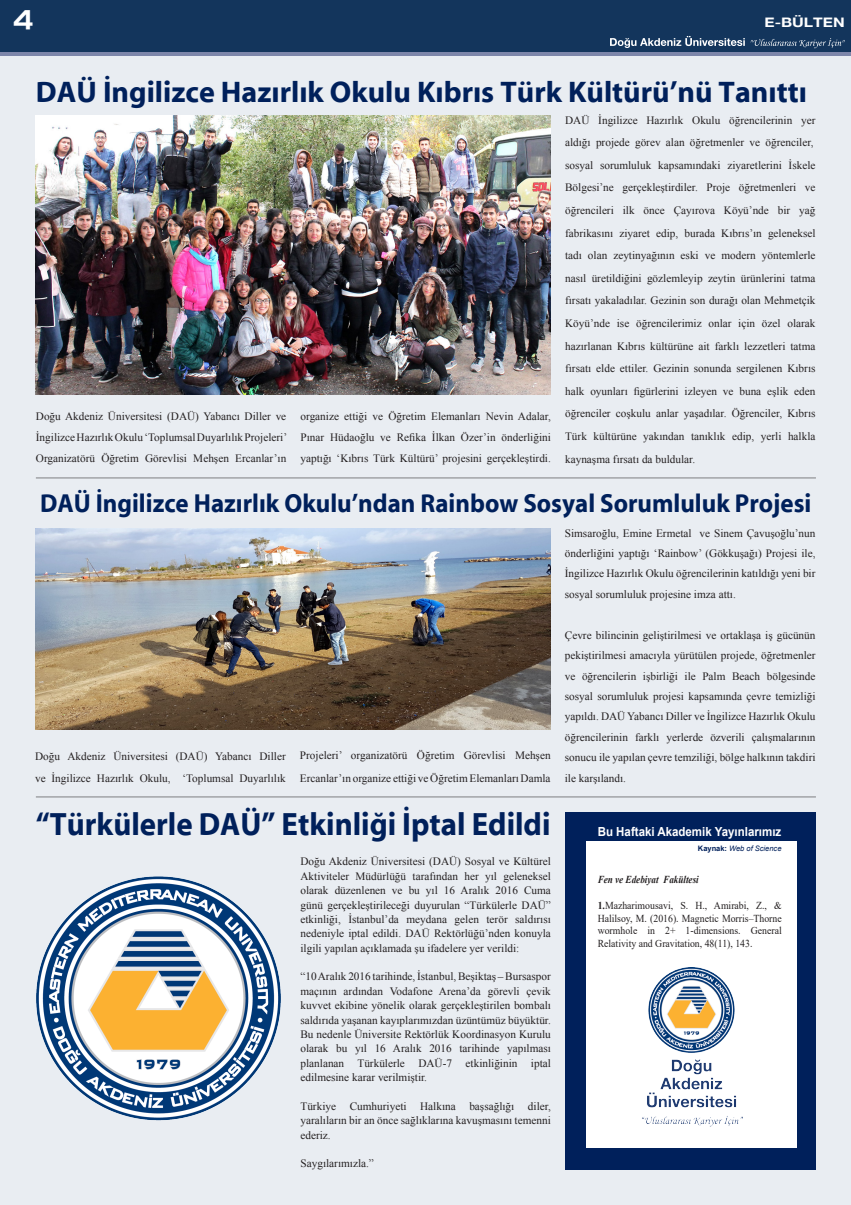
<style>
.page{position:relative;width:851px;height:1205px;background:#fff}
.page>*{position:absolute;margin:0;border:0;box-sizing:border-box;transform-origin:0 0}
.t1{font:700 32.5px "Myriad EMU";color:#00205b;scale:.95 1}
.t2{font:700 30px "Myriad EMU";color:#00205b}
.t3{font:700 26.25px "Myriad EMU";color:#00205b;scale:.95 1}
.t4{font:26.25px "Handel EMU";color:#fff}
.t5{font:700 13.12px "Helvetica Neue EMU";color:#fff;scale:1.2 1}
.t6{font:700 12.5px "Arial";color:#fff;scale:.92 1}
.t7{font:11.25px/22.6px "Times New Roman EMU";color:#231f20;text-align:justify}
.t8{font:10.62px/12.8px "Times New Roman";color:#231f20;text-align:justify;scale:.92 1}
.t9{font:italic 700 10.62px "Times New Roman";color:#231f20;scale:.86 1}
.t10{font:italic 7.5px "Arial";color:#00205b}
.s1{font-weight:700;font-style:normal}
.s2{font-weight:700}
</style>
<div class="page">
<hr style="left:850px;top:0;width:1px;height:52px;background:#13355c">
<div style="left:0;top:55px;width:850px;height:1150px;background:#e9edf2"></div>
<div style="left:0;top:0;width:850px;height:56px;background:#13355c"></div>
<hr style="left:0;top:52px;width:850px;height:4px;background:#7d86aa">
<svg style="left:610px;top:36px;width:134px;height:12px"></svg>
<svg style="left:750px;top:38px;width:94px;height:10px"></svg>
<hr style="left:36px;top:477px;width:779px;height:1px;background:#939598">
<hr style="left:36px;top:796px;width:779px;height:1px;background:#939598">
<img style="left:35px;top:116px;width:516px;height:278px">
<img style="left:35px;top:529px;width:516px;height:200px">
<img style="left:36px;top:876px;width:244px;height:244px">
<div style="left:565px;top:812px;width:250px;height:357px;background:#00205b"></div>
<div style="left:586px;top:841px;width:211px;height:307px;background:#fff"></div>
<img style="left:642px;top:967px;width:100px;height:160px">
<p class="t4" style="left:13px;top:3px;width:22px">4</p>
<p class="t5" style="left:764px;top:14px;width:68px">E-BÜLTEN</p>
<p class="t2" style="left:36px;top:75px;width:772px">DAÜ İngilizce Hazırlık Okulu Kıbrıs Türk Kültürü’nü Tanıttı</p>
<p class="t7" style="left:36px;top:406px;width:253px;line-height:21.1px">Doğu Akdeniz Üniversitesi (DAÜ) Yabancı Diller ve İngilizce Hazırlık Okulu ‘Toplumsal Duyarlılık Projeleri’ Organizatörü Öğretim Görevlisi Mehşen Ercanlar’ın</p>
<p class="t7" style="left:300px;top:406px;width:252px;line-height:21.1px">organize ettiği ve Öğretim Elemanları Nevin Adalar, Pınar Hüdaoğlu ve Refika İlkan Özer’in önderliğini yaptığı ‘Kıbrıs Türk Kültürü’ projesini gerçekleştirdi.</p>
<p class="t7" style="left:565px;top:108px;width:252px;text-align:left">DAÜ İngilizce Hazırlık Okulu öğrencilerinin yer aldığı projede görev alan öğretmenler ve öğrenciler, sosyal sorumluluk kapsamındaki ziyaretlerini İskele Bölgesi’ne gerçekleştirdiler. Proje öğretmenleri ve öğrencileri ilk önce Çayırova Köyü’nde bir yağ fabrikasını ziyaret edip, burada Kıbrıs’ın geleneksel tadı olan zeytinyağının eski ve modern yöntemlerle nasıl üretildiğini gözlemleyip zeytin ürünlerini tatma fırsatı yakaladılar. Gezinin son durağı olan Mehmetçik Köyü’nde ise öğrencilerimiz onlar için özel olarak hazırlanan Kıbrıs kültürüne ait farklı lezzetleri tatma fırsatı elde ettiler. Gezinin sonunda sergilenen Kıbrıs halk oyunları figürlerini izleyen ve buna eşlik eden öğrenciler coşkulu anlar yaşadılar. Öğrenciler, Kıbrıs Türk kültürüne yakından tanıklık edip, yerli halkla kaynaşma fırsatı da buldular.</p>
<p class="t3" style="left:40px;top:489px;width:813px">DAÜ İngilizce Hazırlık Okulu’ndan Rainbow Sosyal Sorumluluk Projesi</p>
<p class="t7" style="left:35px;top:745px;width:252px;line-height:21.8px">Doğu Akdeniz Üniversitesi (DAÜ) Yabancı Diller ve İngilizce Hazırlık Okulu, ‘Toplumsal Duyarlılık</p>
<p class="t7" style="left:300px;top:744px;width:252px">Projeleri’ organizatörü Öğretim Görevlisi Mehşen<br>Ercanlar’ın organize ettiği ve Öğretim Elemanları Damla</p>
<p class="t1" style="left:36px;top:806px;width:543px">“Türkülerle DAÜ” Etkinliği İptal Edildi</p>
<p class="t7" style="left:300px;top:854px;width:252px;line-height:14.4px">Doğu Akdeniz Üniversitesi (DAÜ) Sosyal ve Kültürel Aktiviteler Müdürlüğü tarafından her yıl geleneksel olarak düzenlenen ve bu yıl 16 Aralık 2016 Cuma günü gerçekleştirileceği duyurulan “Türkülerle DAÜ” etkinliği, İstanbul’da meydana gelen terör saldırısı nedeniyle iptal edildi. DAÜ Rektörlüğü’nden konuyla ilgili yapılan açıklamada şu ifadelere yer verildi:</p>
<p class="t7" style="left:300px;top:969px;width:252px;line-height:14.4px">“10 Aralık 2016 tarihinde, İstanbul, Beşiktaş – Bursaspor maçının ardından Vodafone Arena’da görevli çevik kuvvet ekibine yönelik olarak gerçekleştirilen bombalı saldırıda yaşanan kayıplarımızdan üzüntümüz büyüktür.<br>Bu nedenle Üniversite Rektörlük Koordinasyon Kurulu olarak bu yıl 16 Aralık 2016 tarihinde yapılması planlanan Türkülerle DAÜ-7 etkinliğinin iptal edilmesine karar verilmiştir.</p>
<p class="t7" style="left:300px;top:1099px;width:252px;line-height:14.4px">Türkiye Cumhuriyeti Halkına başsağlığı diler, yaralıların bir an önce sağlıklarına kavuşmasını temenni ederiz.</p>
<p class="t7" style="left:300px;top:1152px;width:75px">Saygılarımızla.”</p>
<p class="t7" style="left:564px;top:522px;width:252px;line-height:20.4px">Simsaroğlu, Emine Ermetal ve Sinem Çavuşoğlu’nun önderliğini yaptığı ‘Rainbow’ (Gökkuşağı) Projesi ile, İngilizce Hazırlık Okulu öğrencilerinin katıldığı yeni bir sosyal sorumluluk projesine imza attı.</p>
<p class="t7" style="left:564px;top:624px;width:252px;line-height:20.4px">Çevre bilincinin geliştirilmesi ve ortaklaşa iş gücünün pekiştirilmesi amacıyla yürütülen projede, öğretmenler ve öğrencilerin işbirliği ile Palm Beach bölgesinde sosyal sorumluluk projesi kapsamında çevre temizliği yapıldı. DAÜ Yabancı Diller ve İngilizce Hazırlık Okulu öğrencilerinin farklı yerlerde özverili çalışmalarının sonucu ile yapılan çevre temziliği, bölge halkının takdiri ile karşılandı.</p>
<p class="t6" style="left:597px;top:822px;width:201px">Bu Haftaki Akademik Yayınlarımız</p>
<p class="t10" style="left:697px;top:843px;width:85px"><span class="s1">Kaynak:</span> Web of Science</p>
<p class="t9" style="left:597px;top:872px;width:119px">Fen ve Edebiyat Fakültesi</p>
<p class="t8" style="left:597px;top:898px;width:201px"><span class="s2">1.</span>Mazharimousavi, S. H., Amirabi, Z., &amp; Halilsoy, M. (2016). Magnetic Morris–Thorne wormhole in 2+ 1-dimensions. General Relativity and Gravitation, 48(11), 143.</p>
</div>
